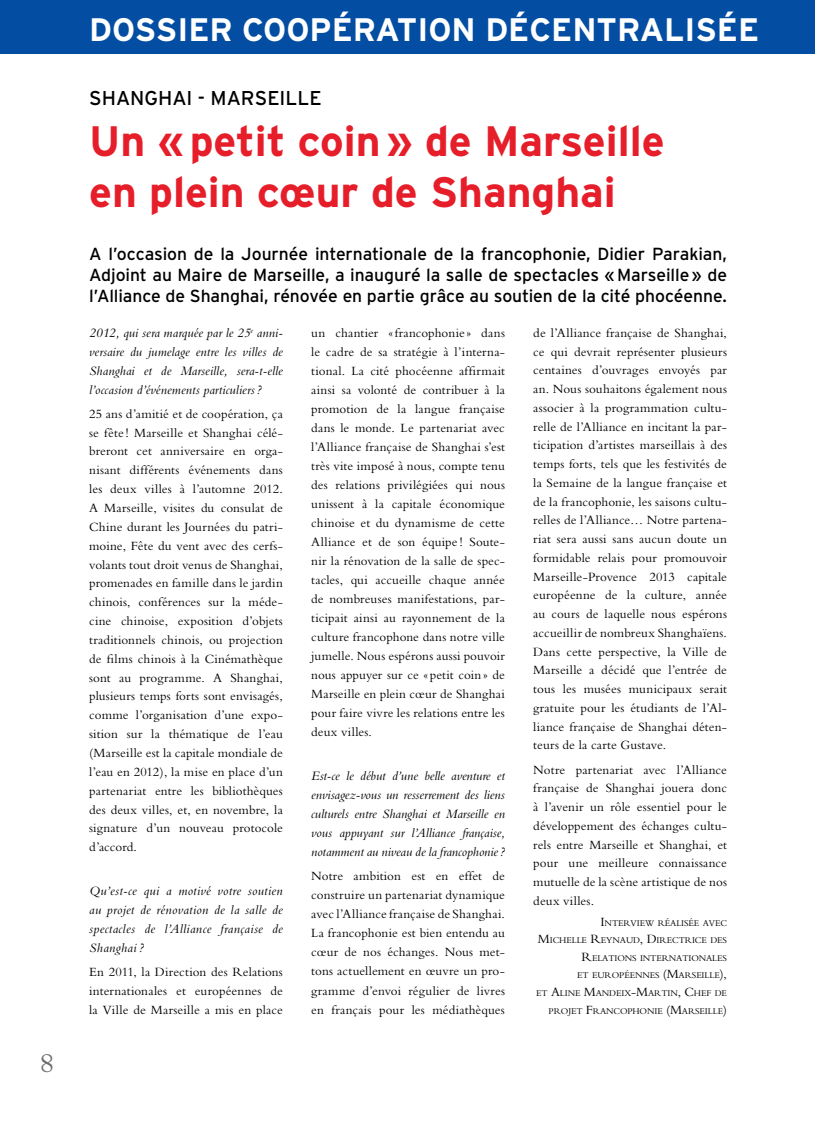
<style>
.page{position:relative;width:815px;height:1134px;background:#fff}
.page>*{position:absolute;margin:0;border:0;box-sizing:border-box;transform-origin:0 0}
.t1{font:700 42.5px/51px "Interstate";color:#e61e2a}
.t2{font:700 32.5px "Interstate";color:#fff}
.t3{font:25px "Berling";color:#6d6e71}
.t4{font:20px "Interstate";color:#000}
.t5{font:17.5px/21px "Interstate";letter-spacing:-.005em;color:#000;text-align:justify}
.t6{font:italic 13.38px/18.9px "Bembo";letter-spacing:.01em;color:#000;text-align:justify}
.t7{font:13.12px/18.8px "Bembo";letter-spacing:.01em;color:#000;text-align:justify}
.t8{font:9.12px/17.5px "Bembo";letter-spacing:-.015em;color:#000;text-align:right}
.s1{font-size:13.12px}
</style>
<div class="page">
<div style="left:0;top:0;width:815px;height:54px;background:#034ea2"></div>
<hr style="left:814px;top:54px;width:1px;height:1080px;background:#034ea2">
<h3 class="t3" style="left:40px;top:1048px;width:15px">8</h3>
<h2 class="t2" style="left:89px;top:11px;width:671px">dossier coopération décentralisée</h2>
<h3 class="t4" style="left:89px;top:87px;width:15px">shan</h3>
<h3 class="t4" style="left:145px;top:87px;width:176px">ghai - marseille</h3>
<h1 class="t1" style="left:89px;top:116px;width:577px">U n «petit coin» de Marseille en plein cœur de Shanghai</h1>
<p class="t5" style="left:89px;top:243px;width:639px">A l’occasion de la Journée internationale de la francophonie, Didier Parakian, Adjoint au Maire de Marseille, a inauguré la salle de spectacles «Marseille» de l’Alliance de Shanghai, rénovée en partie grâce au soutien de la cité phocéenne.</p>
<p class="t6" style="left:89px;top:323px;width:195px">2012, qui sera marquée par le 25<sup>e</sup> anni&shy;versaire du jumelage entre les villes de Shanghai et de Marseille, sera-t-elle l’occasion d’événements particuliers?</p>
<p class="t7" style="left:89px;top:404px;width:195px">25 ans d’amitié et de coopération, ça se fête! Marseille et Shanghai célé&shy;breront cet anniversaire en orga&shy;nisant différents événements dans les deux villes à l’automne 2012.<br>A Marseille, visites du consulat de Chine durant les Journées du patri&shy;moine, Fête du vent avec des cerfs&shy;volants tout droit venus de Shanghai, promenades en famille dans le jardin chinois, conférences sur la méde&shy;cine chinoise, exposition d’objets traditionnels chinois, ou projection de films chinois à la Cinémathèque sont au programme. A Shanghai, plusieurs temps forts sont envisagés, comme l’organisation d’une expo&shy;sition sur la thématique de l’eau (Marseille est la capitale mondiale de l’eau en 2012), la mise en place d’un partenariat entre les bibliothèques des deux villes, et, en novembre, la signature d’un nouveau protocole d’accord.</p>
<p class="t6" style="left:89px;top:881px;width:195px">Qu’est-ce qui a motivé votre soutien au projet de rénovation de la salle de spectacles de l’Alliance française de Shanghai?</p>
<p class="t7" style="left:89px;top:962px;width:195px">En 2011, la Direction des Relations internationales et européennes de la Ville de Marseille a mis en place</p>
<p class="t7" style="left:311px;top:323px;width:195px">un chantier «francophonie» dans le cadre de sa stratégie à l’interna&shy;tional. La cité phocéenne affirmait ainsi sa volonté de contribuer à la promotion de la langue française dans le monde. Le partenariat avec l’Alliance française de Shanghai s’est très vite imposé à nous, compte tenu des relations privilégiées qui nous unissent à la capitale économique chinoise et du dynamisme de cette Alliance et de son équipe ! Soute&shy;nir la rénovation de la salle de spec&shy;tacles, qui accueille chaque année de nombreuses manifestations, par&shy;ticipait ainsi au rayonnement de la culture francophone dans notre ville jumelle. Nous espérons aussi pouvoir nous appuyer sur ce «petit coin» de Marseille en plein cœur de Shanghai pour faire vivre les relations entre les deux villes.</p>
<p class="t6" style="left:311px;top:766px;width:195px">Est-ce le début d’une belle aventure et envisagez-vous un resserrement des liens culturels entre Shanghai et Marseille en vous appuyant sur l’Alliance française, notamment au niveau de la francophonie?</p>
<p class="t7" style="left:311px;top:866px;width:195px">Notre ambition est en effet de construire un partenariat dynamique avec l’Alliance française de Shanghai.<br>La francophonie est bien entendu au cœur de nos échanges. Nous met&shy;tons actuellement en œuvre un pro&shy;gramme d’envoi régulier de livres en français pour les médiathèques</p>
<p class="t7" style="left:533px;top:323px;width:195px">de l’Alliance française de Shanghai, ce qui devrait représenter plusieurs centaines d’ouvrages envoyés par an. Nous souhaitons également nous associer à la programmation cultu&shy;relle de l’Alliance en incitant la par&shy;ticipation d’artistes marseillais à des temps forts, tels que les festivités de la Semaine de la langue française et de la francophonie, les saisons cultu&shy;relles de l’Alliance… Notre partena&shy;riat sera aussi sans aucun doute un formidable relais pour promouvoir Marseille-Provence 2013 capitale européenne de la culture, année au cours de laquelle nous espérons accueillir de nombreux Shanghaïens.<br>Dans cette perspective, la Ville de Marseille a décidé que l’entrée de tous les musées municipaux serait gratuite pour les étudiants de l’Al&shy;liance française de Shanghai déten&shy;teurs de la carte Gustave.</p>
<p class="t7" style="left:533px;top:760px;width:195px">Notre partenariat avec l’Alliance française de Shanghai jouera donc à l’avenir un rôle essentiel pour le développement des échanges cultu&shy;rels entre Marseille et Shanghai, et pour une meilleure connaissance mutuelle de la scène artistique de nos deux villes.</p>
<p class="t8" style="left:536px;top:914px;width:192px"><span class="s1">I</span>NTERVIEW RÉALISÉE AVEC<br><span class="s1">M</span>ICHELLE <span class="s1">R</span>EYNAUD<span class="s1">, D</span>IRECTRICE DES<br><span class="s1">R</span>ELATIONS INTERNATIONALES<br>ET EUROPÉENNES <span class="s1">(M</span>ARSEILLE<span class="s1">),<br></span>ET <span class="s1">A</span>LINE <span class="s1">M</span>ANDEIX<span class="s1">-M</span>ARTIN<span class="s1">, C</span>HEF DE<br>PROJET <span class="s1">F</span>RANCOPHONIE <span class="s1">(M</span>ARSEILLE<span class="s1">)</span></p>
</div>
